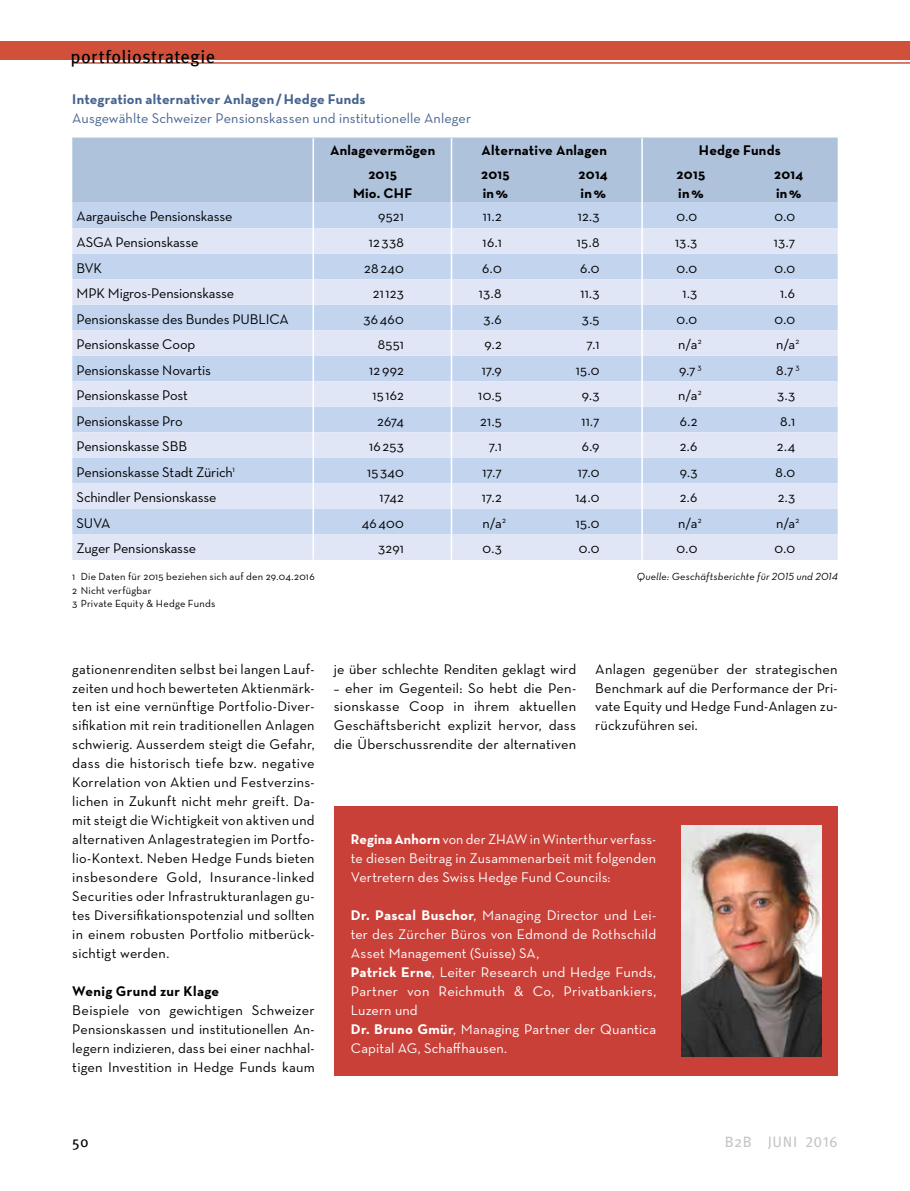
<style>
.page{position:relative;width:910px;height:1191px;background:#fff}
.page>*{position:absolute;margin:0;border:0;box-sizing:border-box;transform-origin:0 0}
.t1{font:18px "Meta Pro";letter-spacing:.02em;color:#000}
.t2{font:15px "Meta Pro";letter-spacing:.025em;color:#c5c6c6}
.t3{font:15px "Meta Pro";color:#000}
.t4{font:14.25px/19px "Neutra Text";color:#000;text-align:justify}
.t5{font:14.25px/18.9px "Neutra Text";letter-spacing:.01em;color:#fff;text-align:justify}
.t6{font:700 14.25px/19px "Neutra Text";letter-spacing:.015em;color:#000}
.t7{font:14.25px "Neutra Text";letter-spacing:.005em;color:#476390}
.t8{font:700 14.25px "Neutra Text";letter-spacing:.015em;color:#476390}
.t9{font:10.5px/13.5px "Neutra Text";letter-spacing:.02em;color:#000}
.t10{font:10.5px "Neutra Text Book Italic Alt";letter-spacing:.02em;color:#000}
.s1{font-weight:700}
</style>
<div class="page">
<div style="left:0;top:41px;width:910px;height:19px;background:#d15039"></div>
<hr style="left:72px;top:62px;width:838px;height:2px;background:#d15039">
<div style="left:334px;top:806px;width:504px;height:270px;background:#c94038"></div>
<img style="left:682px;top:825px;width:139px;height:231px">
<div style="left:72px;top:137px;width:766px;height:66px;background:#afc2db"></div>
<div style="left:72px;top:203px;width:766px;height:25px;background:#c3d4ef"></div>
<svg style="left:72px;top:228px;width:766px;height:332px;background:#d3def2"></svg>
<hr style="left:641px;top:138px;width:2px;height:421px;background:#fff">
<hr style="left:451px;top:138px;width:1px;height:421px;background:#fff">
<hr style="left:313px;top:138px;width:1px;height:421px;background:#fff">
<p class="t1" style="left:71px;top:46px;width:146px">portfoliostrategie</p>
<p class="t8" style="left:72px;top:90px;width:295px">Integration alternativer Anlagen/Hedge Funds</p>
<p class="t7" style="left:72px;top:110px;width:400px">Ausgewählte Schweizer Pensionskassen und institutionelle Anleger</p>
<p class="t6" style="left:330px;top:141px;width:107px">Anlagevermögen</p>
<p class="t6" style="left:482px;top:141px;width:127px">Alternative Anlagen</p>
<p class="t6" style="left:699px;top:141px;width:83px">Hedge Funds</p>
<p class="t6" style="left:353px;top:165px;width:61px;text-align:center">2015<br>Mio. CHF</p>
<p class="t6" style="left:481px;top:165px;width:30px">2015 in%</p>
<p class="t6" style="left:579px;top:165px;width:31px">2014 in%</p>
<p class="t6" style="left:677px;top:165px;width:30px">2015 in%</p>
<p class="t6" style="left:774px;top:165px;width:31px">2014 in%</p>
<p class="t4" style="left:77px;top:207px;width:158px">Aargauische Pensionskasse</p>
<p class="t4" style="left:378px;top:207px;width:27px">9521</p>
<p class="t4" style="left:483px;top:207px;width:20px">11.2</p>
<p class="t4" style="left:578px;top:207px;width:23px">12.3</p>
<p class="t4" style="left:677px;top:207px;width:22px">0.0</p>
<p class="t4" style="left:774px;top:207px;width:22px">0.0</p>
<p class="t4" style="left:77px;top:232px;width:123px">ASGA Pensionskasse</p>
<p class="t4" style="left:369px;top:232px;width:37px">12338</p>
<p class="t4" style="left:483px;top:232px;width:21px">16.1</p>
<p class="t4" style="left:577px;top:232px;width:24px">15.8</p>
<p class="t4" style="left:675px;top:232px;width:24px">13.3</p>
<p class="t4" style="left:774px;top:232px;width:23px">13.7</p>
<p class="t4" style="left:77px;top:258px;width:27px">BVK</p>
<p class="t4" style="left:364px;top:258px;width:41px">28240</p>
<p class="t4" style="left:482px;top:258px;width:21px">6.0</p>
<p class="t4" style="left:580px;top:258px;width:21px">6.0</p>
<p class="t4" style="left:677px;top:258px;width:22px">0.0</p>
<p class="t4" style="left:774px;top:258px;width:22px">0.0</p>
<p class="t4" style="left:77px;top:283px;width:159px">MPK Migros-Pensionskasse</p>
<p class="t4" style="left:373px;top:283px;width:33px">21123</p>
<p class="t4" style="left:479px;top:283px;width:24px">13.8</p>
<p class="t4" style="left:580px;top:283px;width:21px">11.3</p>
<p class="t4" style="left:682px;top:283px;width:16px">1.3</p>
<p class="t4" style="left:780px;top:283px;width:17px">1.6</p>
<p class="t4" style="left:77px;top:309px;width:214px">Pensionskasse des Bundes PUBLICA</p>
<p class="t4" style="left:364px;top:309px;width:42px">36460</p>
<p class="t4" style="left:483px;top:309px;width:20px">3.6</p>
<p class="t4" style="left:582px;top:309px;width:19px">3.5</p>
<p class="t4" style="left:677px;top:309px;width:22px">0.0</p>
<p class="t4" style="left:774px;top:309px;width:22px">0.0</p>
<p class="t4" style="left:77px;top:334px;width:120px">Pensionskasse Coop</p>
<p class="t4" style="left:378px;top:334px;width:28px">8551</p>
<p class="t4" style="left:484px;top:334px;width:19px">9.2</p>
<p class="t4" style="left:587px;top:334px;width:14px">7.1</p>
<p class="t4" style="left:678px;top:334px;width:25px">n/a<sup>2</sup></p>
<p class="t4" style="left:776px;top:334px;width:25px">n/a<sup>2</sup></p>
<p class="t4" style="left:77px;top:360px;width:136px">Pensionskasse Novartis</p>
<p class="t4" style="left:369px;top:360px;width:36px">12992</p>
<p class="t4" style="left:482px;top:360px;width:22px">17.9</p>
<p class="t4" style="left:576px;top:360px;width:25px">15.0</p>
<p class="t4" style="left:679px;top:360px;width:24px">9.7 <sup>3</sup></p>
<p class="t4" style="left:776px;top:360px;width:25px">8.7 <sup>3</sup></p>
<p class="t4" style="left:77px;top:385px;width:113px">Pensionskasse Post</p>
<p class="t4" style="left:372px;top:385px;width:33px">15162</p>
<p class="t4" style="left:478px;top:385px;width:25px">10.5</p>
<p class="t4" style="left:582px;top:385px;width:19px">9.3</p>
<p class="t4" style="left:678px;top:385px;width:25px">n/a<sup>2</sup></p>
<p class="t4" style="left:777px;top:385px;width:20px">3.3</p>
<p class="t4" style="left:77px;top:411px;width:108px">Pensionskasse Pro</p>
<p class="t4" style="left:377px;top:411px;width:28px">2674</p>
<p class="t4" style="left:480px;top:411px;width:23px">21.5</p>
<p class="t4" style="left:581px;top:411px;width:20px">11.7</p>
<p class="t4" style="left:680px;top:411px;width:19px">6.2</p>
<p class="t4" style="left:780px;top:411px;width:16px">8.1</p>
<p class="t4" style="left:77px;top:436px;width:112px">Pensionskasse SBB</p>
<p class="t4" style="left:369px;top:436px;width:36px">16253</p>
<p class="t4" style="left:489px;top:436px;width:14px">7.1</p>
<p class="t4" style="left:582px;top:436px;width:19px">6.9</p>
<p class="t4" style="left:680px;top:436px;width:19px">2.6</p>
<p class="t4" style="left:777px;top:436px;width:20px">2.4</p>
<p class="t4" style="left:77px;top:462px;width:160px">Pensionskasse Stadt Zürich<sup>1</sup></p>
<p class="t4" style="left:367px;top:462px;width:38px">15340</p>
<p class="t4" style="left:482px;top:462px;width:21px">17.7</p>
<p class="t4" style="left:578px;top:462px;width:23px">17.0</p>
<p class="t4" style="left:680px;top:462px;width:19px">9.3</p>
<p class="t4" style="left:775px;top:462px;width:21px">8.0</p>
<p class="t4" style="left:77px;top:487px;width:142px">Schindler Pensionskasse</p>
<p class="t4" style="left:379px;top:487px;width:26px">1742</p>
<p class="t4" style="left:482px;top:487px;width:22px">17.2</p>
<p class="t4" style="left:575px;top:487px;width:26px">14.0</p>
<p class="t4" style="left:680px;top:487px;width:19px">2.6</p>
<p class="t4" style="left:778px;top:487px;width:19px">2.3</p>
<p class="t4" style="left:77px;top:513px;width:36px">SUVA</p>
<p class="t4" style="left:362px;top:513px;width:44px">46400</p>
<p class="t4" style="left:483px;top:513px;width:25px">n/a<sup>2</sup></p>
<p class="t4" style="left:576px;top:513px;width:25px">15.0</p>
<p class="t4" style="left:678px;top:513px;width:25px">n/a<sup>2</sup></p>
<p class="t4" style="left:776px;top:513px;width:25px">n/a<sup>2</sup></p>
<p class="t4" style="left:77px;top:538px;width:121px">Zuger Pensionskasse</p>
<p class="t4" style="left:378px;top:538px;width:27px">3291</p>
<p class="t4" style="left:482px;top:538px;width:21px">0.3</p>
<p class="t4" style="left:579px;top:538px;width:22px">0.0</p>
<p class="t4" style="left:677px;top:538px;width:22px">0.0</p>
<p class="t4" style="left:774px;top:538px;width:22px">0.0</p>
<p class="t9" style="left:72px;top:570px;width:244px">1 Die Daten für 2015 beziehen sich auf den 29.04.2016</p>
<p class="t10" style="left:637px;top:570px;width:202px">Quelle: Geschäftsberichte für 2015 und 2014</p>
<p class="t9" style="left:72px;top:583px;width:145px">2 Nicht verfügbar<br>3 Private Equity &amp; Hedge Funds</p>
<p class="t4" style="left:72px;top:659px;width:244px">gationenrenditen selbst bei langen Lauf&shy;zeiten und hoch bewerteten Aktienmärk&shy;ten ist eine vernünftige Portfolio-Diver&shy;sifikation mit rein traditionellen Anlagen schwierig. Ausserdem steigt die Gefahr, dass die historisch tiefe bzw. negative Korrelation von Aktien und Festverzins&shy;lichen in Zukunft nicht mehr greift. Da&shy;mit steigt die Wichtigkeit von aktiven und alternativen Anlagestrategien im Portfo&shy;lio-Kontext. Neben Hedge Funds bieten insbesondere Gold, Insurance-linked Securities oder Infrastrukturanlagen gu&shy;tes Diversifikationspotenzial und sollten in einem robusten Portfolio mitberück&shy;sichtigt werden.</p>
<p class="t6" style="left:72px;top:981px;width:149px">Wenig Grund zur Klage</p>
<p class="t4" style="left:72px;top:1000px;width:244px">Beispiele von gewichtigen Schweizer Pensionskassen und institutionellen An&shy;legern indizieren, dass bei einer nachhal&shy;tigen Investition in Hedge Funds kaum</p>
<p class="t4" style="left:334px;top:659px;width:244px">je über schlechte Renditen geklagt wird</p>
<p class="t4" style="left:334px;top:678px;width:244px">– eher im Gegenteil: So hebt die Pen&shy;sionskasse Coop in ihrem aktuellen Geschäftsbericht explizit hervor, dass die Überschussrendite der alternativen</p>
<p class="t4" style="left:595px;top:659px;width:244px">Anlagen gegenüber der strategischen Benchmark auf die Performance der Pri&shy;vate Equity und Hedge Fund-Anlagen zu&shy;rückzuführen sei.</p>
<p class="t5" style="left:351px;top:829px;width:307px"><span class="s1">Regina Anhorn</span> von der ZHAW in Winterthur verfass&shy;te diesen Beitrag in Zusammenarbeit mit folgenden Vertretern des Swiss Hedge Fund Councils:</p>
<p class="t5" style="left:351px;top:905px;width:307px;text-align:left"><span class="s1">Dr. Pascal Buschor</span>, Managing Director und Lei&shy;ter des Zürcher Büros von Edmond de Rothschild Asset Management (Suisse) SA,<br><span class="s1">Patrick Erne</span>, Leiter Research und Hedge Funds, Partner von Reichmuth &amp; Co, Privatbankiers, Luzern und<br><span class="s1">Dr. Bruno Gmür</span>, Managing Partner der Quantica Capital AG, Schaffhausen.</p>
<p class="t3" style="left:72px;top:1132px;width:18px">50</p>
<p class="t2" style="left:725px;top:1132px;width:114px">B2B JUNI 2016</p>
</div>
